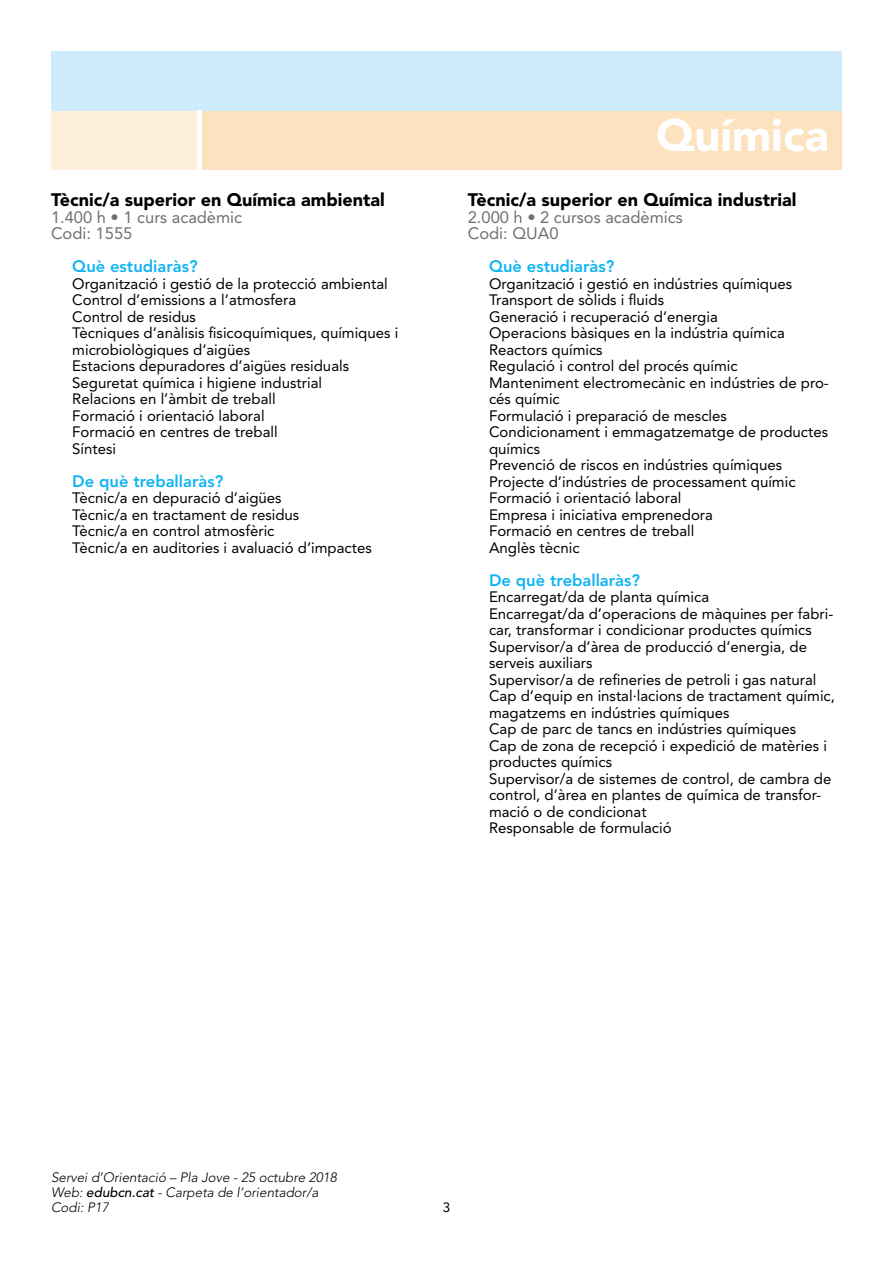
<style>
.page{position:relative;width:893px;height:1263px;background:#fff}
.page>*{position:absolute;margin:0;border:0;box-sizing:border-box;transform-origin:0 0}
.t1{font:900 45px "Avenir LT Std";color:#fff}
.curs{font:900 18px "Avenir LT Std";color:#000}
.pregunta{font:800 16.5px "Avenir LT Std";color:#10b4f2}
.Codi{font:16.5px "Avenir LT Std";color:#6d6f72}
.text{font:15px/16.5px "Avenir LT Std";color:#000}
.t2{font:italic 300 13.5px "Avenir LT Std";color:#000}
.text-2{font:13.5px "Avenir LT Std";color:#000}
.s1{font-weight:500}
</style>
<div class="page">
<div style="left:51px;top:111px;width:791px;height:59px;background:#fde2bf"></div>
<div style="left:51px;top:111px;width:149px;height:59px;background:#feefdb"></div>
<div style="left:51px;top:51px;width:791px;height:60px;background:#cfecfc"></div>
<hr style="left:198px;top:111px;width:4px;height:59px;background:#fff">
<p class="curs" style="left:51px;top:189px;width:335px">Tècnic/a superior en Química ambiental</p>
<p class="Codi" style="left:51px;top:207px;width:193px">1.400 h • 1 curs acadèmic</p>
<p class="Codi" style="left:51px;top:224px;width:83px">Codi: 1555</p>
<p class="pregunta" style="left:72px;top:257px;width:127px">Què estudiaràs?</p>
<p class="text" style="left:72px;top:275px;width:317px">Organització i gestió de la protecció ambiental</p>
<p class="text" style="left:72px;top:292px;width:226px">Control d’emissions a l’atmosfera</p>
<p class="text" style="left:72px;top:308px;width:125px">Control de residus</p>
<p class="text" style="left:72px;top:325px;width:328px">Tècniques d’anàlisis fisicoquímiques, químiques i microbiològiques d’aigües</p>
<p class="text" style="left:72px;top:358px;width:278px">Estacions depuradores d’aigües residuals</p>
<p class="text" style="left:72px;top:374px;width:251px">Seguretat química i higiene industrial</p>
<p class="text" style="left:72px;top:391px;width:205px">Relacions en l’àmbit de treball</p>
<p class="text" style="left:72px;top:407px;width:194px">Formació i orientació laboral</p>
<p class="text" style="left:72px;top:424px;width:207px">Formació en centres de treball</p>
<p class="text" style="left:72px;top:440px;width:45px">Síntesi</p>
<p class="pregunta" style="left:72px;top:471px;width:152px">De què treballaràs?</p>
<p class="text" style="left:72px;top:490px;width:211px">Tècnic/a en depuració d’aigües</p>
<p class="text" style="left:72px;top:506px;width:228px">Tècnic/a en tractament de residus</p>
<p class="text" style="left:72px;top:523px;width:204px">Tècnic/a en control atmosfèric</p>
<p class="text" style="left:72px;top:539px;width:301px">Tècnic/a en auditories i avaluació d’impactes</p>
<p class="t1" style="left:656px;top:108px;width:174px">Química</p>
<p class="curs" style="left:468px;top:189px;width:330px">Tècnic/a superior en Química industrial</p>
<p class="Codi" style="left:468px;top:207px;width:216px">2.000 h • 2 cursos acadèmics</p>
<p class="Codi" style="left:468px;top:224px;width:92px">Codi: QUA0</p>
<p class="pregunta" style="left:489px;top:257px;width:127px">Què estudiaràs?</p>
<p class="text" style="left:489px;top:275px;width:305px">Organització i gestió en indústries químiques</p>
<p class="text" style="left:489px;top:292px;width:177px">Transport de sòlids i fluids</p>
<p class="text" style="left:489px;top:308px;width:230px">Generació i recuperació d’energia</p>
<p class="text" style="left:489px;top:325px;width:297px">Operacions bàsiques en la indústria química</p>
<p class="text" style="left:489px;top:341px;width:115px">Reactors químics</p>
<p class="text" style="left:489px;top:358px;width:250px">Regulació i control del procés químic</p>
<p class="text" style="left:489px;top:374px;width:341px">Manteniment electromecànic en indústries de pro&shy;cés químic</p>
<p class="text" style="left:489px;top:407px;width:239px">Formulació i preparació de mescles</p>
<p class="text" style="left:489px;top:424px;width:341px">Condicionament i emmagatzematge de productes químics</p>
<p class="text" style="left:489px;top:457px;width:295px">Prevenció de riscos en indústries químiques</p>
<p class="text" style="left:489px;top:473px;width:308px">Projecte d’indústries de processament químic</p>
<p class="text" style="left:489px;top:490px;width:194px">Formació i orientació laboral</p>
<p class="text" style="left:489px;top:506px;width:225px">Empresa i iniciativa emprenedora</p>
<p class="text" style="left:489px;top:523px;width:207px">Formació en centres de treball</p>
<p class="text" style="left:489px;top:539px;width:92px">Anglès tècnic</p>
<p class="pregunta" style="left:489px;top:570px;width:152px">De què treballaràs?</p>
<p class="text" style="left:489px;top:589px;width:222px">Encarregat/da de planta química</p>
<p class="text" style="left:489px;top:605px;width:346px">Encarregat/da d’operacions de màquines per fabri&shy;car, transformar i condicionar productes químics</p>
<p class="text" style="left:489px;top:638px;width:319px">Supervisor/a d’àrea de producció d’energia, de serveis auxiliars</p>
<p class="text" style="left:489px;top:671px;width:329px">Supervisor/a de refineries de petroli i gas natural</p>
<p class="text" style="left:489px;top:688px;width:347px">Cap d’equip en instal·lacions de tractament químic, magatzems en indústries químiques</p>
<p class="text" style="left:489px;top:721px;width:309px">Cap de parc de tancs en indústries químiques</p>
<p class="text" style="left:489px;top:737px;width:339px">Cap de zona de recepció i expedició de matèries i productes químics</p>
<p class="text" style="left:489px;top:770px;width:344px">Supervisor/a de sistemes de control, de cambra de control, d’àrea en plantes de química de transfor&shy;mació o de condicionat</p>
<p class="text" style="left:489px;top:820px;width:184px">Responsable de formulació</p>
<p class="t2" style="left:51px;top:1169px;width:287px">Servei d’Orientació – Pla Jove - 25 octubre 2018</p>
<p class="t2" style="left:51px;top:1184px;width:269px">Web: <span class="s1">edubcn.cat</span> - Carpeta de l’orientador/a</p>
<p class="t2" style="left:51px;top:1199px;width:59px">Codi: P17</p>
<p class="text-2" style="left:443px;top:1199px;width:9px">3</p>
</div>
